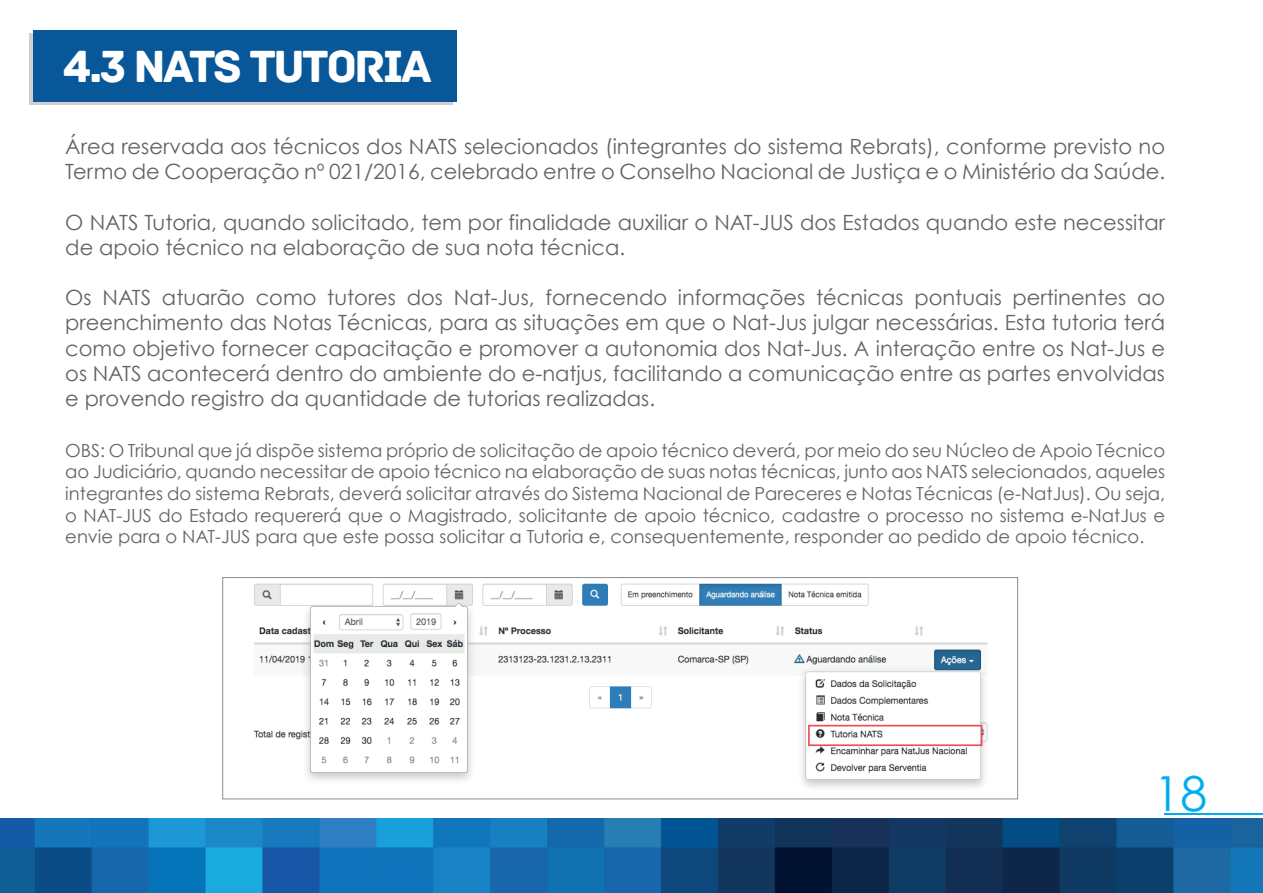
<style>
.page{position:relative;width:1263px;height:893px;background:#fff}
.page>*{position:absolute;margin:0;border:0;box-sizing:border-box;transform-origin:0 0}
.t1{font:48.3px "Century Gothic";color:#00aeef}
.t2{font:47.4px "Archive";letter-spacing:-.06em;color:#fff}
.t3{font:21px/25.2px "Century Gothic";color:#626362}
.t4{font:18px/21.6px "Century Gothic";color:#626362;text-align:justify}
</style>
<div class="page">
<div style="left:30px;top:34px;width:423px;height:71px;background:#cfcfd1"></div>
<div style="left:33px;top:31px;width:423px;height:71px;background:#075799"></div>
<hr style="left:1164px;top:813px;width:99px;height:2px;background:#00aeef">
<img style="left:0;top:819px;width:1263px;height:74px">
<img style="left:253px;top:583px;width:735px;height:205px">
<div style="left:222px;top:577px;width:796px;height:222px;border:1px solid #8b8d8f"></div>
<div style="left:808px;top:725px;width:174px;height:21px;border:2px solid #ee4d54"></div>
<h2 class="t2" style="left:63px;top:38px;width:371px">4.3 NATs TUTORIA</h2>
<p class="t3" style="left:65px;top:133px;width:1101px">Área reservada aos técnicos dos NATS selecionados (integrantes do sistema Rebrats), conforme previsto no<br>Termo de Cooperação nº 021/2016, celebrado entre o Conselho Nacional de Justiça e o Ministério da Saúde.</p>
<p class="t3" style="left:65px;top:209px;width:1101px">O NATS Tutoria, quando solicitado, tem por finalidade auxiliar o NAT-JUS dos Estados quando este necessitar de apoio técnico na elaboração de sua nota técnica.</p>
<p class="t3" style="left:65px;top:285px;width:1101px;text-align:justify">Os NATS atuarão como tutores dos Nat-Jus, fornecendo informações técnicas pontuais pertinentes ao preenchimento das Notas Técnicas, para as situações em que o Nat-Jus julgar necessárias. Esta tutoria terá como objetivo fornecer capacitação e promover a autonomia dos Nat-Jus. A interação entre os Nat-Jus e os NATS acontecerá dentro do ambiente do e-natjus, facilitando a comunicação entre as partes envolvidas e provendo registro da quantidade de tutorias realizadas.</p>
<p class="t4" style="left:65px;top:439px;width:1101px">OBS: O Tribunal que já dispõe sistema próprio de solicitação de apoio técnico deverá, por meio do seu Núcleo de Apoio Técnico ao Judiciário, quando necessitar de apoio técnico na elaboração de suas notas técnicas, junto aos NATS selecionados, aqueles integrantes do sistema Rebrats, deverá solicitar através do Sistema Nacional de Pareceres e Notas Técnicas (e-NatJus). Ou seja, o NAT-JUS do Estado requererá que o Magistrado, solicitante de apoio técnico, cadastre o processo no sistema e-NatJus e envie para o NAT-JUS para que este possa solicitar a Tutoria e, consequentemente, responder ao pedido de apoio técnico.</p>
<h1 class="t1" style="left:1154px;top:764px;width:55px">18</h1>
</div>
